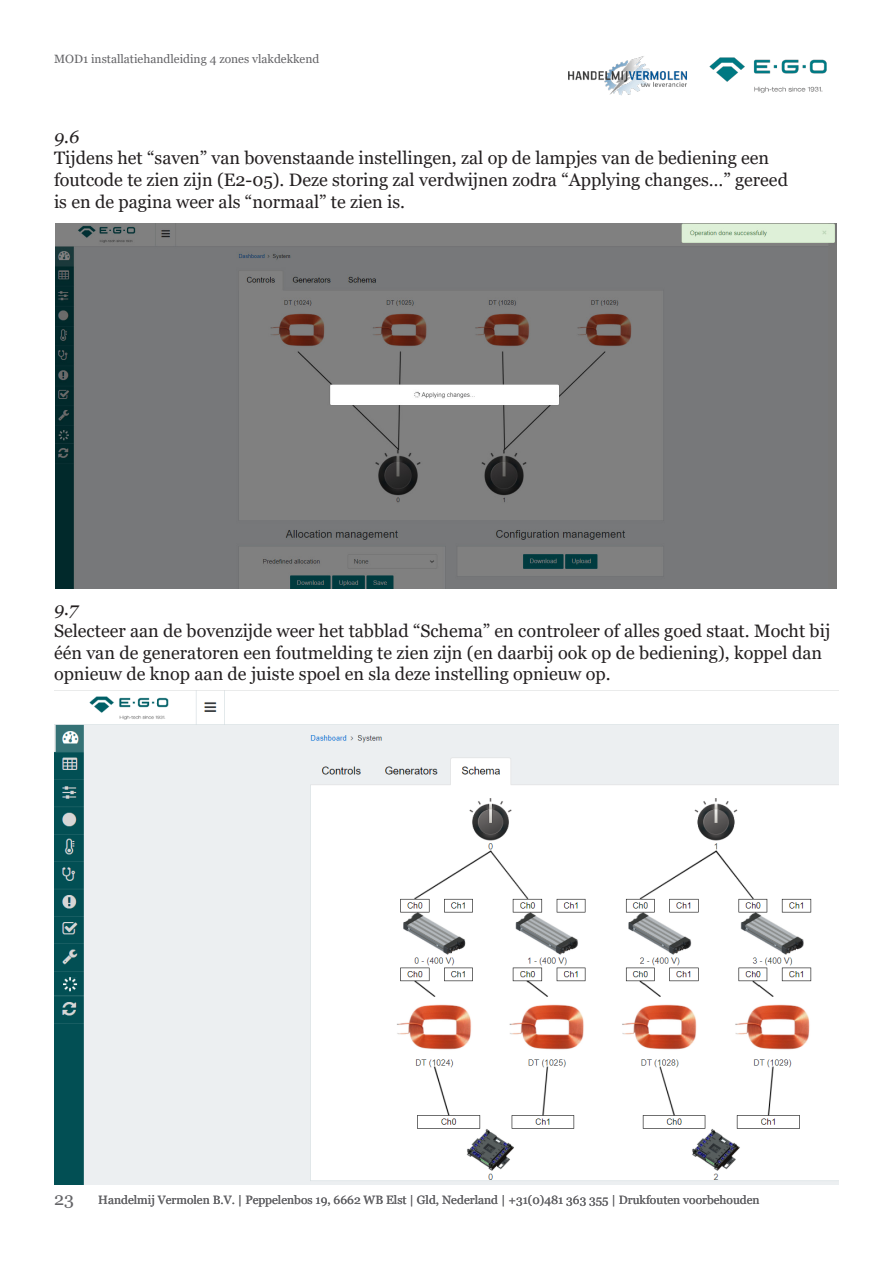
<style>
.page{position:relative;width:893px;height:1263px;background:#fff}
.page>*{position:absolute;margin:0;border:0;box-sizing:border-box;transform-origin:0 0}
.t1{font:18px/21.6px "Georgia";color:#231f20}
.t2{font:italic 18px "Georgia";color:#231f20}
.t3{font:18px "Georgia";color:#636366}
.t4{font:12px "Georgia";color:#636366}
</style>
<div class="page">
<img style="left:55px;top:223px;width:782px;height:366px">
<img style="left:709px;top:57px;width:118px;height:36px">
<img style="left:569px;top:56px;width:118px;height:40px">
<img style="left:54px;top:690px;width:785px;height:495px">
<p class="t4" style="left:54px;top:52px;width:267px">MOD1 installatiehandleiding 4 zones vlakdekkend</p>
<p class="t2" style="left:54px;top:125px;width:27px">9.6</p>
<p class="t1" style="left:54px;top:148px;width:717px">Tijdens het “saven” van bovenstaande instellingen, zal op de lampjes van de bediening een</p>
<p class="t1" style="left:54px;top:169px;width:735px">foutcode te zien zijn (E2-05). Deze storing zal verdwijnen zodra “Applying changes…” gereed</p>
<p class="t1" style="left:54px;top:191px;width:353px">is en de pagina weer als “normaal” te zien is.</p>
<p class="t2" style="left:54px;top:598px;width:25px">9.7</p>
<p class="t1" style="left:54px;top:620px;width:778px">Selecteer aan de bovenzijde weer het tabblad “Schema” en controleer of alles goed staat. Mocht bij één van de generatoren een foutmelding te zien zijn (en daarbij ook op de bediening), koppel dan opnieuw de knop aan de juiste spoel en sla deze instelling opnieuw op.</p>
<p class="t3" style="left:54px;top:1188px;width:21px">23</p>
<p class="t4" style="left:98px;top:1192px;width:663px">Handelmij Vermolen B.V. | Peppelenbos 19, 6662 WB Elst | Gld, Nederland | +31(0)481 363 355 | Drukfouten voorbehouden</p>
</div>
